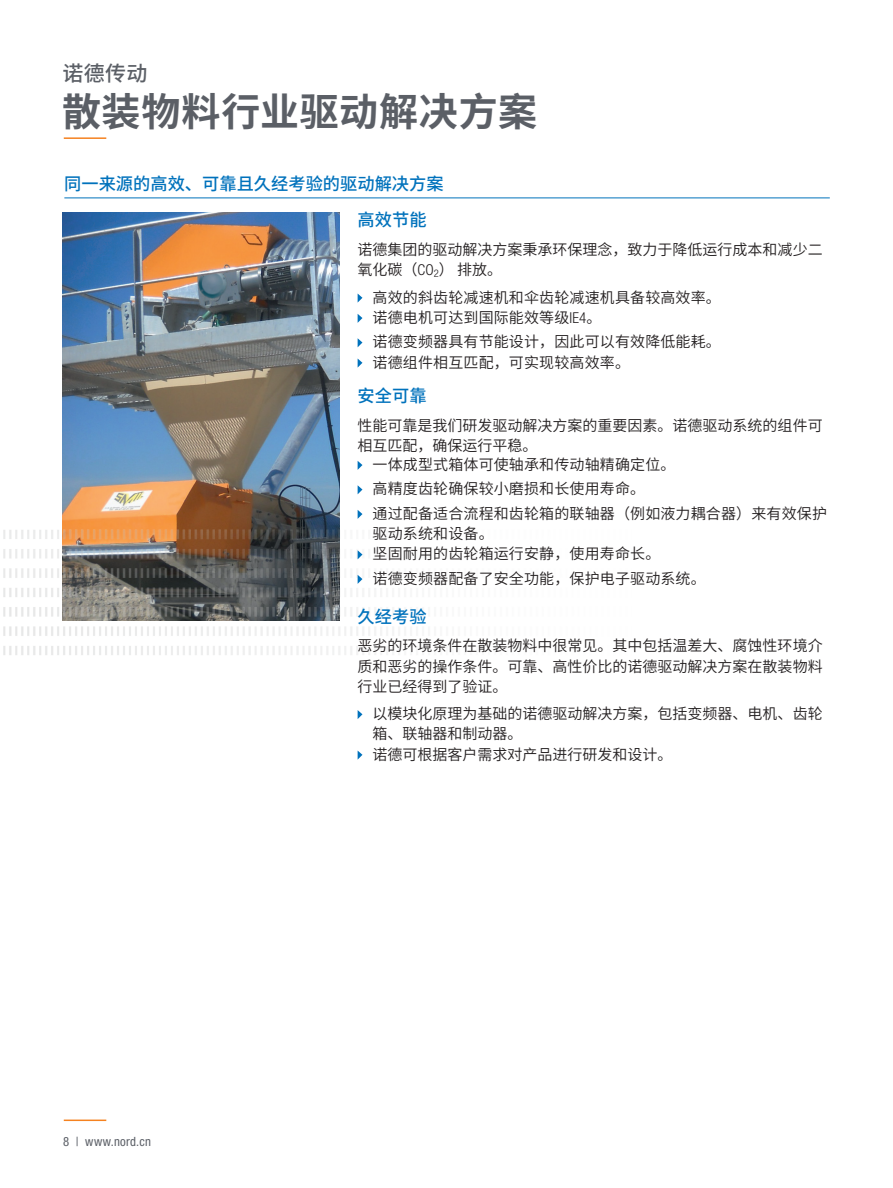
<style>
.page{position:relative;width:893px;height:1188px;background:#fff}
.page>*{position:absolute;margin:0;border:0;box-sizing:border-box;transform-origin:0 0}
.t1{font:700 39px "Source Han Sans CN";letter-spacing:.015em;color:#5b5f66}
.t2{font:500 21px "Source Han Sans CN";color:#5b5f66}
.t3{font:500 17.25px/36.2px "Source Han Sans CN";color:#0072bc}
.t4{font:15px/20.2px "Source Han Sans CN";letter-spacing:.01em;color:#231f20}
.t5{font:condensed 12.75px "Helvetica Neue LT Std";letter-spacing:.02em;color:#5b5f66}
.s1{font-family:"Helvetica Neue LT Std";font-weight:300;font-stretch:condensed}
</style>
<div class="page">
<hr style="left:64px;top:1120px;width:42px;height:1px;background:#f58220">
<hr style="left:64px;top:137px;width:42px;height:2px;background:#f58220">
<img style="left:63px;top:213px;width:277px;height:313px">
<img style="left:3px;top:526px;width:343px;height:129px">
<hr style="left:64px;top:198px;width:766px;height:1px;background:#0072bc">
<svg style="left:358px;top:294px;width:4px;height:8px"></svg>
<svg style="left:358px;top:314px;width:4px;height:9px"></svg>
<svg style="left:358px;top:338px;width:4px;height:9px"></svg>
<svg style="left:358px;top:359px;width:4px;height:8px"></svg>
<svg style="left:358px;top:461px;width:4px;height:9px"></svg>
<svg style="left:358px;top:485px;width:4px;height:9px"></svg>
<svg style="left:358px;top:510px;width:4px;height:9px"></svg>
<svg style="left:358px;top:550px;width:4px;height:9px"></svg>
<svg style="left:358px;top:575px;width:4px;height:9px"></svg>
<svg style="left:358px;top:710px;width:4px;height:9px"></svg>
<svg style="left:358px;top:751px;width:4px;height:8px"></svg>
<h2 class="t2" style="left:63px;top:62px;width:86px">诺德传动</h2>
<h1 class="t1" style="left:62px;top:89px;width:476px">散装物料行业驱动解决方案</h1>
<p class="t3" style="left:358px;top:166px;width:88px;text-indent:-293px">同一来源的高效、可靠且久经考验的驱动解决方案高效节能</p>
<p class="t4" style="left:358px;top:240px;width:466px">诺德集团的驱动解决方案秉承环保理念，致力于降低运行成本和减少二氧化碳（<span class="s1">CO</span><sub>2</sub>）排放。</p>
<p class="t4" style="left:373px;top:287px;width:350px">高效的斜齿轮减速机和伞齿轮减速机具备较高效率。诺德电机可达到国际能效等级<span class="s1">IE4</span>。</p>
<p class="t4" style="left:373px;top:332px;width:350px">诺德变频器具有节能设计，因此可以有效降低能耗。诺德组件相互匹配，可实现较高效率。</p>
<p class="t3" style="left:358px;top:378px;width:70px">安全可靠</p>
<p class="t4" style="left:358px;top:416px;width:466px">性能可靠是我们研发驱动解决方案的重要因素。诺德驱动系统的组件可相互匹配，确保运行平稳。</p>
<p class="t4" style="left:373px;top:452px;width:456px;line-height:24.5px">一体成型式箱体可使轴承和传动轴精确定位。<br>高精度齿轮确保较小磨损和长使用寿命。<br>通过配备适合流程和齿轮箱的联轴器（例如液力耦合器）来有效保护</p>
<p class="t4" style="left:373px;top:524px;width:289px">驱动系统和设备。<br>坚固耐用的齿轮箱运行安静，使用寿命长。</p>
<p class="t4" style="left:373px;top:569px;width:335px">诺德变频器配备了安全功能，保护电子驱动系统。</p>
<p class="t3" style="left:358px;top:599px;width:70px">久经考验</p>
<p class="t4" style="left:358px;top:636px;width:466px;text-align:justify">恶劣的环境条件在散装物料中很常见。其中包括温差大、腐蚀性环境介质和恶劣的操作条件。可靠、高性价比的诺德驱动解决方案在散装物料行业已经得到了验证。</p>
<p class="t4" style="left:373px;top:704px;width:451px">以模块化原理为基础的诺德驱动解决方案，包括变频器、电机、齿轮箱、联轴器和制动器。<br>诺德可根据客户需求对产品进行研发和设计。</p>
<p class="t5" style="left:63px;top:1134px;width:89px">8 | www.nord.cn</p>
</div>
